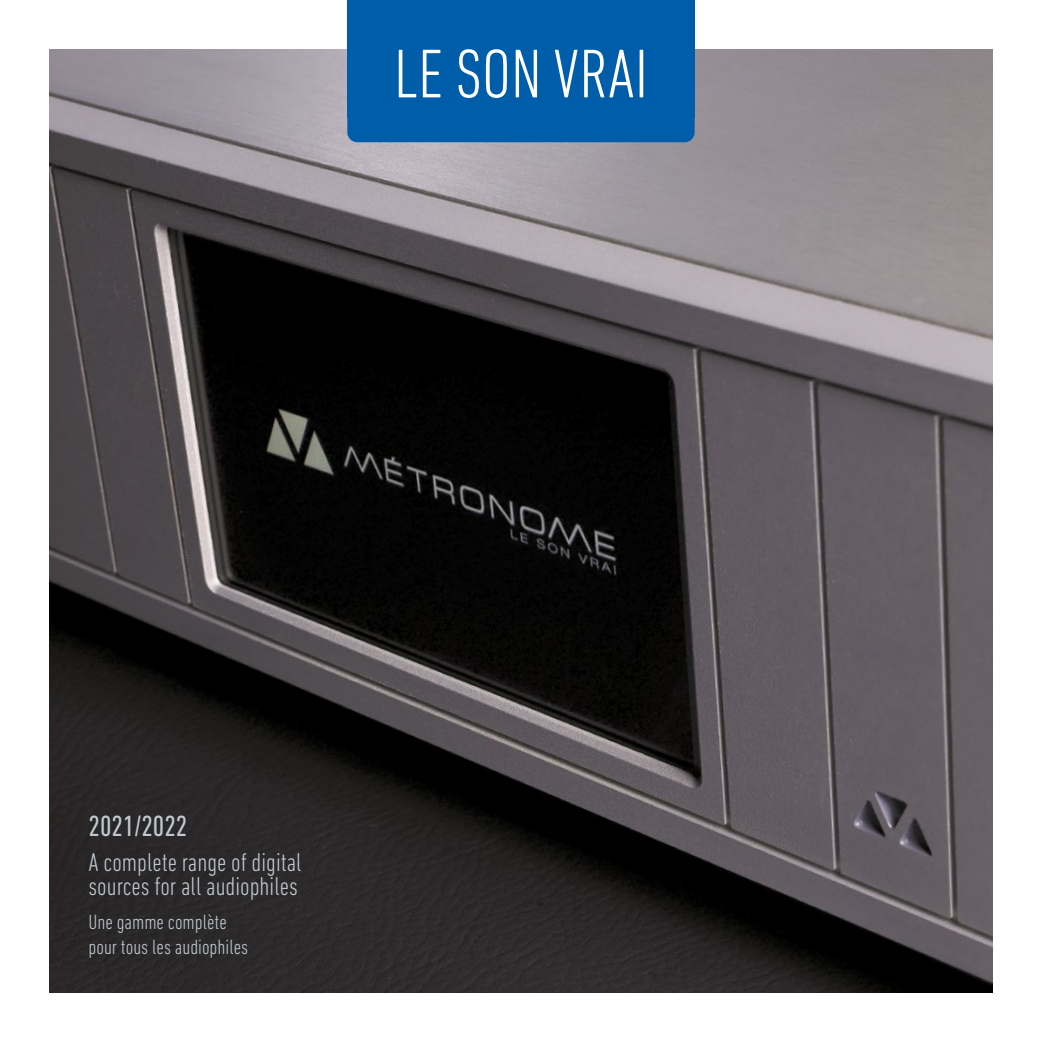
<style>
.page{position:relative;width:1042px;height:1042px;background:#fff}
.page>*{position:absolute;margin:0;border:0;box-sizing:border-box;transform-origin:0 0}
.t1{font:300 condensed 70px "DIN Next LT Pro";color:#fff}
.t2{font:condensed 29.75px "DIN Next LT Pro";color:#bfc9cf}
.t3{font:300 condensed 26.25px/24.5px "DIN Next LT Pro";color:#bfc9cf}
.t4{font:300 condensed 21px/24.5px "DIN Next LT Pro";color:#bfc9cf}
</style>
<div class="page">
<img style="left:50px;top:50px;width:942px;height:942px">
<div style="left:347px;top:0;width:347px;height:142px;background:#005daa;border-radius:10px"></div>
<h1 class="t1" style="left:394px;top:34px;width:255px">LE SON VRAI</h1>
<p class="t2" style="left:88px;top:809px;width:100px">2021/2022</p>
<p class="t3" style="left:88px;top:849px;width:215px">A complete range of digital sources for all audiophiles</p>
<p class="t4" style="left:88px;top:910px;width:161px">Une gamme complète pour tous les audiophiles</p>
</div>
